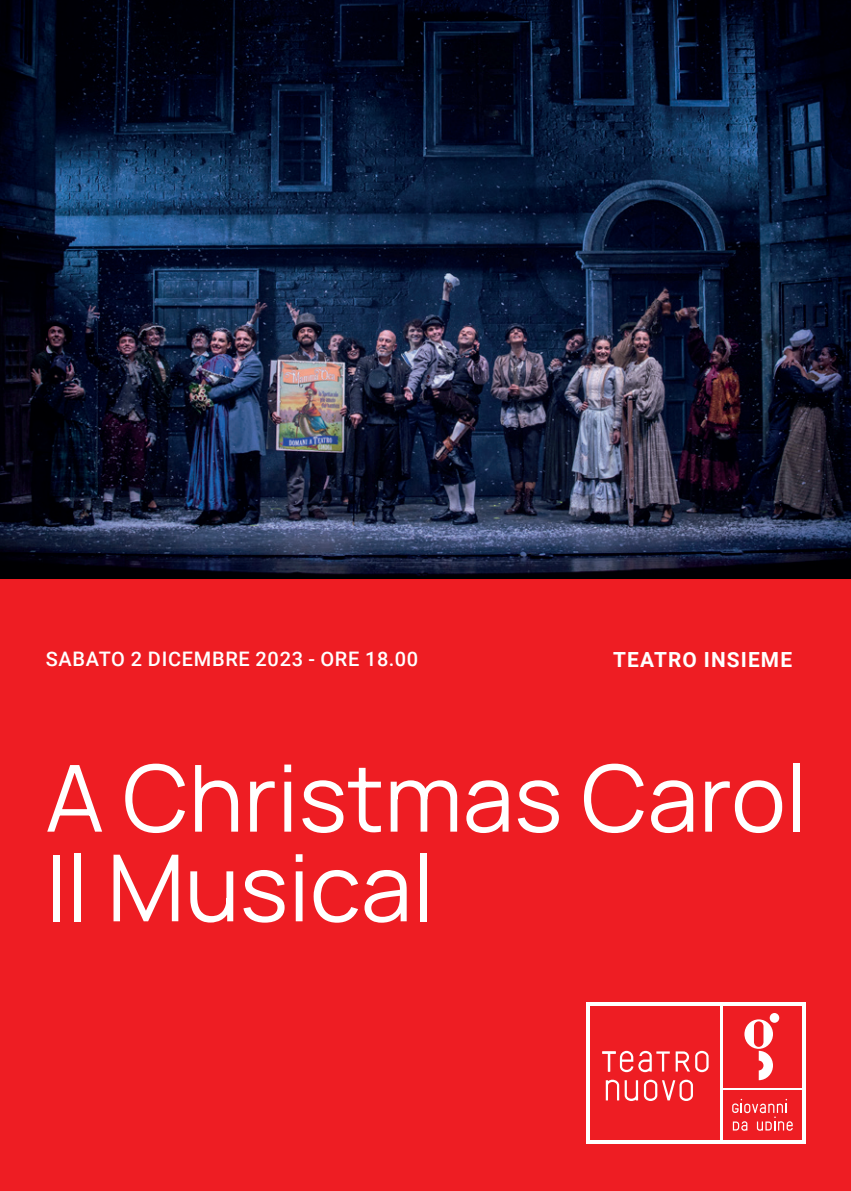
<style>
.page{position:relative;width:851px;height:1191px;background:#fff}
.page>*{position:absolute;margin:0;border:0;box-sizing:border-box;transform-origin:0 0}
.t1{font:92.4px/89.6px "Manrope";color:#fff}
.t2{font:700 20.8px "Roboto";letter-spacing:.055em;color:#fff}
.t3{font:500 20px "Roboto";letter-spacing:.035em;color:#fff}
</style>
<div class="page">
<div style="left:0;top:0;width:850px;height:1191px;background:#ee1d23"></div>
<div style="left:586px;top:1002px;width:219px;height:141px;background:linear-gradient(to right,#fff,#fff)"></div>
<div style="left:590px;top:1006px;width:130px;height:133px;background:#ee1d23"></div>
<div style="left:722px;top:1006px;width:79px;height:81px;background:#ee1d23"></div>
<div style="left:722px;top:1090px;width:79px;height:49px;background:#ee1d23"></div>
<svg style="left:744px;top:1019px;width:28px;height:61px"></svg>
<div style="left:769px;top:1013px;width:10px;height:9px;background:#fff;border-radius:50%"></div>
<svg style="left:675px;top:1050px;width:33px;height:22px"></svg>
<svg style="left:605px;top:1079px;width:87px;height:22px"></svg>
<svg style="left:602px;top:1050px;width:67px;height:22px"></svg>
<svg style="left:732px;top:1098px;width:60px;height:32px"></svg>
<img style="left:0;top:0;width:850px;height:578px">
<p class="t3" style="left:46px;top:645px;width:374px">SABATO 2 DICEMBRE 2023 - ORE 18.00</p>
<p class="t2" style="left:613px;top:645px;width:180px">TEATRO INSIEME</p>
<h1 class="t1" style="left:45px;top:749px;width:763px">A Christmas Carol<br>Il Musical</h1>
</div>
